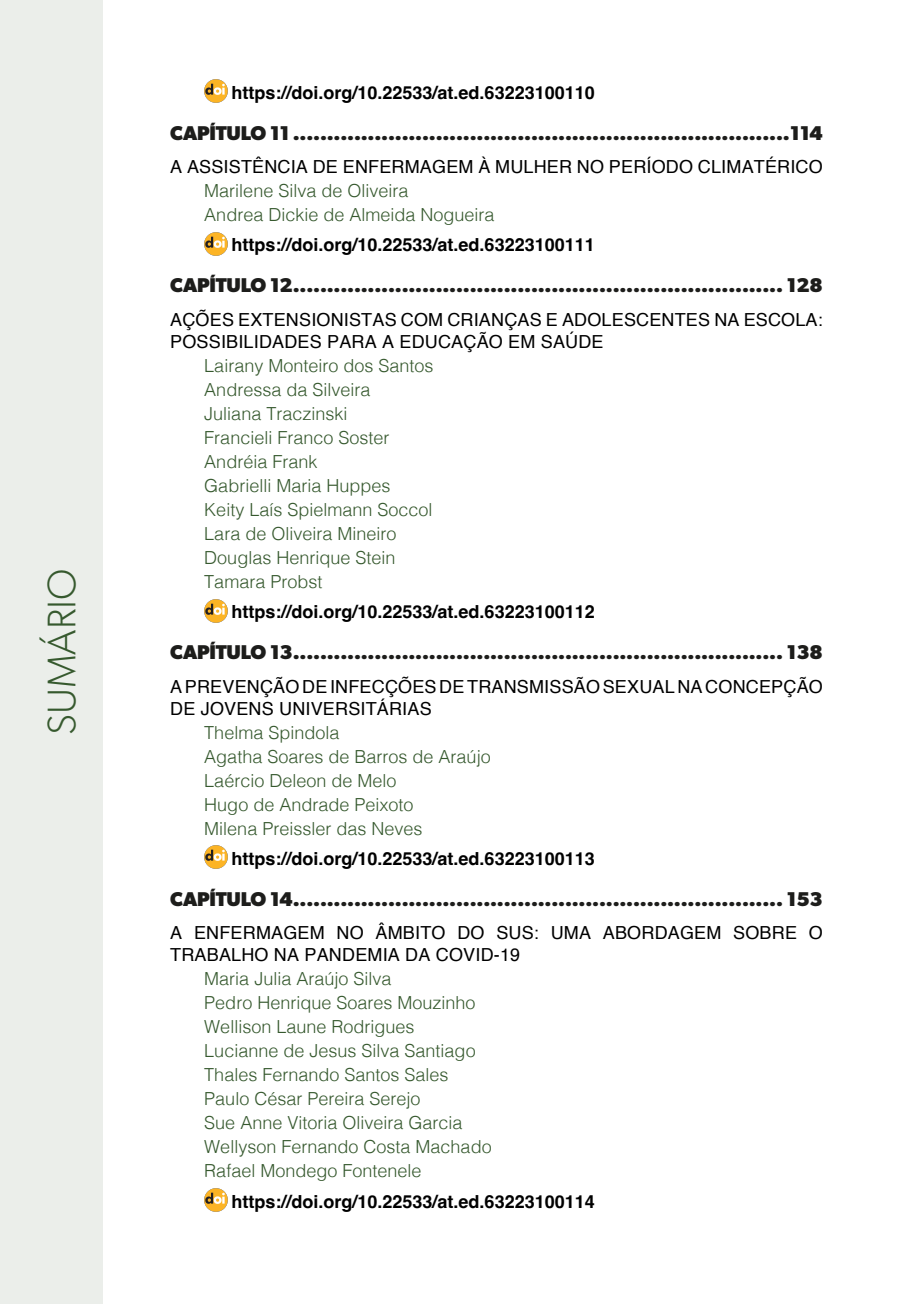
<style>
.page{position:relative;width:908px;height:1304px;background:#fff}
.page>*{position:absolute;margin:0;border:0;box-sizing:border-box;transform-origin:0 0}
.t1{font:300 40px "Gibson";color:#36592e}
.t2{font:700 20px "Gibson";letter-spacing:-.01em;color:#1d1d1b}
.t3{font:300 18px/24px "Helvetica";color:#36592e}
.t4{font:18px/22px "Helvetica";letter-spacing:.01em;color:#000}
.t5{font:700 18px "Helvetica";color:#000}
</style>
<div class="page">
<div style="left:0;top:0;width:103px;height:1304px;background:#ebeeea"></div>
<img style="left:204px;top:80px;width:23px;height:23px">
<img style="left:204px;top:232px;width:23px;height:23px">
<img style="left:204px;top:599px;width:23px;height:23px">
<img style="left:204px;top:846px;width:23px;height:23px">
<img style="left:204px;top:1189px;width:23px;height:23px">
<h1 class="t1" style="left:37px;top:735px;width:167px;rotate:-90deg">SUMÁRIO</h1>
<p class="t5" style="left:231px;top:81px;width:365px">https://doi.org/10.22533/at.ed.63223100110</p>
<p class="t2" style="left:170px;top:121px;width:653px">CAPÍTULO 11 .........................................................................114</p>
<p class="t4" style="left:170px;top:156px;width:653px">A ASSISTÊNCIA DE ENFERMAGEM À MULHER NO PERÍODO CLIMATÉRICO</p>
<p class="t3" style="left:204px;top:177px;width:292px">Marilene Silva de Oliveira<br>Andrea Dickie de Almeida Nogueira</p>
<p class="t5" style="left:231px;top:234px;width:365px">https://doi.org/10.22533/at.ed.63223100111</p>
<p class="t2" style="left:170px;top:274px;width:653px">CAPÍTULO 12........................................................................ 128</p>
<p class="t4" style="left:170px;top:309px;width:653px">AÇÕES EXTENSIONISTAS COM CRIANÇAS E ADOLESCENTES NA ESCOLA:<br>POSSIBILIDADES PARA A EDUCAÇÃO EM SAÚDE</p>
<p class="t3" style="left:204px;top:352px;width:231px">Lairany Monteiro dos Santos<br>Andressa da Silveira<br>Juliana Traczinski<br>Francieli Franco Soster<br>Andréia Frank<br>Gabrielli Maria Huppes<br>Keity Laís Spielmann Soccol<br>Lara de Oliveira Mineiro<br>Douglas Henrique Stein<br>Tamara Probst</p>
<p class="t5" style="left:231px;top:601px;width:365px">https://doi.org/10.22533/at.ed.63223100112</p>
<p class="t2" style="left:170px;top:640px;width:653px">CAPÍTULO 13........................................................................ 138</p>
<p class="t4" style="left:170px;top:676px;width:653px">A PREVENÇÃO DE INFECÇÕES DE TRANSMISSÃO SEXUAL NA CONCEPÇÃO<br>DE JOVENS UNIVERSITÁRIAS</p>
<p class="t3" style="left:204px;top:719px;width:288px">Thelma Spindola<br>Agatha Soares de Barros de Araújo<br>Laércio Deleon de Melo<br>Hugo de Andrade Peixoto<br>Milena Preissler das Neves</p>
<p class="t5" style="left:231px;top:848px;width:365px">https://doi.org/10.22533/at.ed.63223100113</p>
<p class="t2" style="left:170px;top:887px;width:653px">CAPÍTULO 14........................................................................ 153</p>
<p class="t4" style="left:170px;top:923px;width:653px">A ENFERMAGEM NO ÂMBITO DO SUS: UMA ABORDAGEM SOBRE O<br>TRABALHO NA PANDEMIA DA COVID-19</p>
<p class="t3" style="left:204px;top:966px;width:289px">Maria Julia Araújo Silva<br>Pedro Henrique Soares Mouzinho<br>Wellison Laune Rodrigues<br>Lucianne de Jesus Silva Santiago<br>Thales Fernando Santos Sales<br>Paulo César Pereira Serejo<br>Sue Anne Vitoria Oliveira Garcia<br>Wellyson Fernando Costa Machado<br>Rafael Mondego Fontenele</p>
<p class="t5" style="left:231px;top:1190px;width:365px">https://doi.org/10.22533/at.ed.63223100114</p>
</div>
